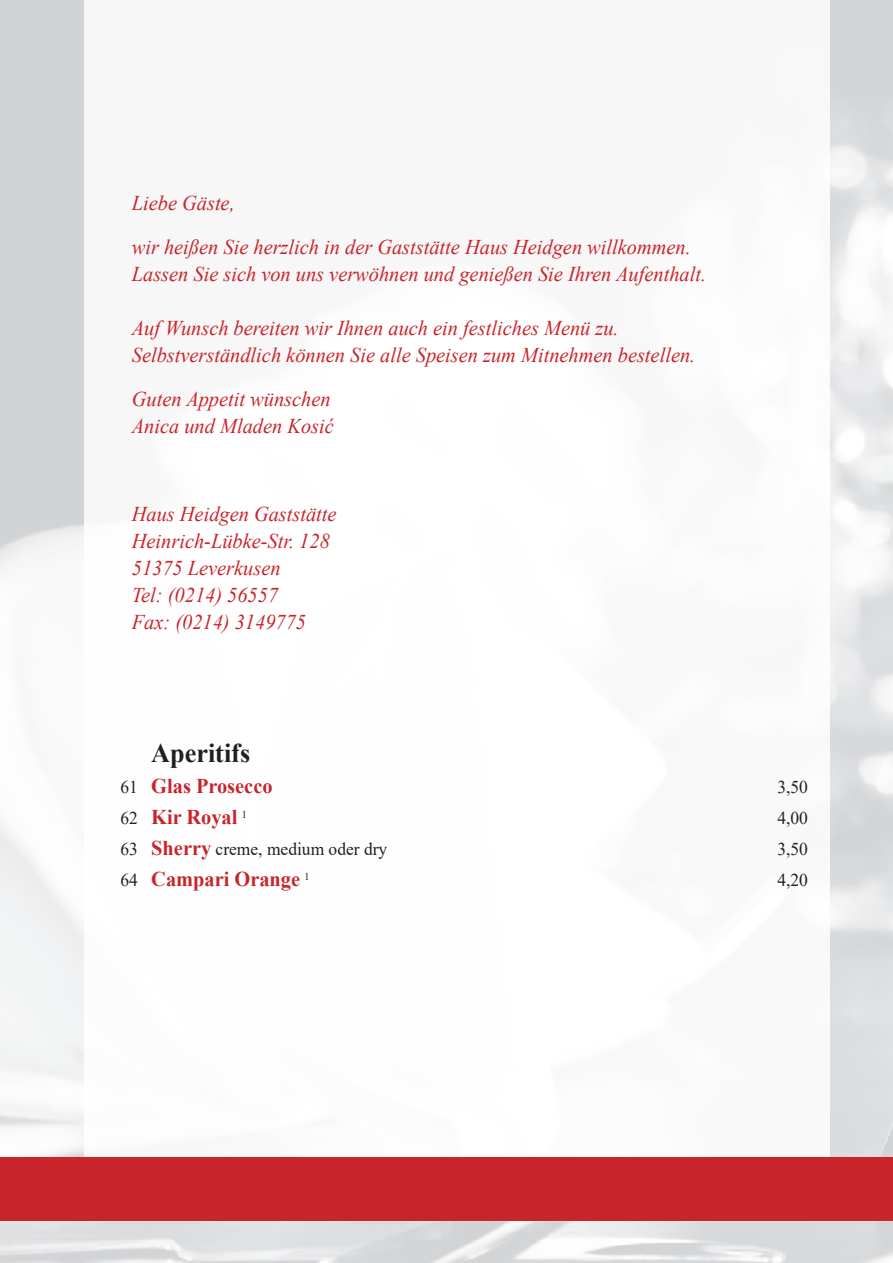
<style>
.page{position:relative;width:893px;height:1263px;background:#fff}
.page>*{position:absolute;margin:0;border:0;box-sizing:border-box;transform-origin:0 0}
.t1{font:700 27px "Times New Roman";color:#231f20}
.t2{font:italic 21px/27px "Times New Roman";color:#c8242b}
.t3{font:700 21px "Times New Roman";color:#c8242b}
.t4{font:18px "Times New Roman";color:#231f20}
.s1{font-weight:400;font-size:18px;color:#231f20}
.s2{font-weight:700;font-size:21px;color:#c8242b}
</style>
<div class="page">
<div style="left:0;top:1157px;width:893px;height:64px;background:#c8242b"></div>
<p class="t2" style="left:132px;top:183px;width:560px;line-height:44px">Liebe Gäste,<br>wir heißen Sie herzlich in der Gaststätte Haus Heidgen willkommen.</p>
<p class="t2" style="left:132px;top:263px;width:576px">Lassen Sie sich von uns verwöhnen und genießen Sie Ihren Aufenthalt.</p>
<p class="t2" style="left:132px;top:317px;width:565px">Auf Wunsch bereiten wir Ihnen auch ein festliches Menü zu.<br>Selbstverständlich können Sie alle Speisen zum Mitnehmen bestellen.</p>
<p class="t2" style="left:132px;top:388px;width:203px">Guten Appetit wünschen<br>Anica und Mladen Kosić</p>
<p class="t2" style="left:132px;top:503px;width:206px">Haus Heidgen Gaststätte<br>Heinrich-Lübke-Str. 128<br>51375 Leverkusen<br>Tel: (0214) 56557<br>Fax: (0214) 3149775</p>
<p class="t1" style="left:151px;top:743px;width:100px">Aperitifs</p>
<p class="t3" style="left:120px;top:779px;width:154px"><span class="s1">61</span> Glas Prosecco</p>
<p class="t4" style="left:777px;top:780px;width:32px">3,50</p>
<p class="t3" style="left:120px;top:810px;width:128px"><span class="s1">62</span> Kir Royal <sup>1</sup></p>
<p class="t4" style="left:777px;top:811px;width:32px">4,00</p>
<p class="t4" style="left:120px;top:842px;width:268px">63 <span class="s2">Sherry</span> creme, medium oder dry</p>
<p class="t4" style="left:777px;top:842px;width:32px">3,50</p>
<p class="t3" style="left:120px;top:872px;width:191px"><span class="s1">64</span> Campari Orange <sup>1</sup></p>
<p class="t4" style="left:777px;top:873px;width:32px">4,20</p>
</div>
